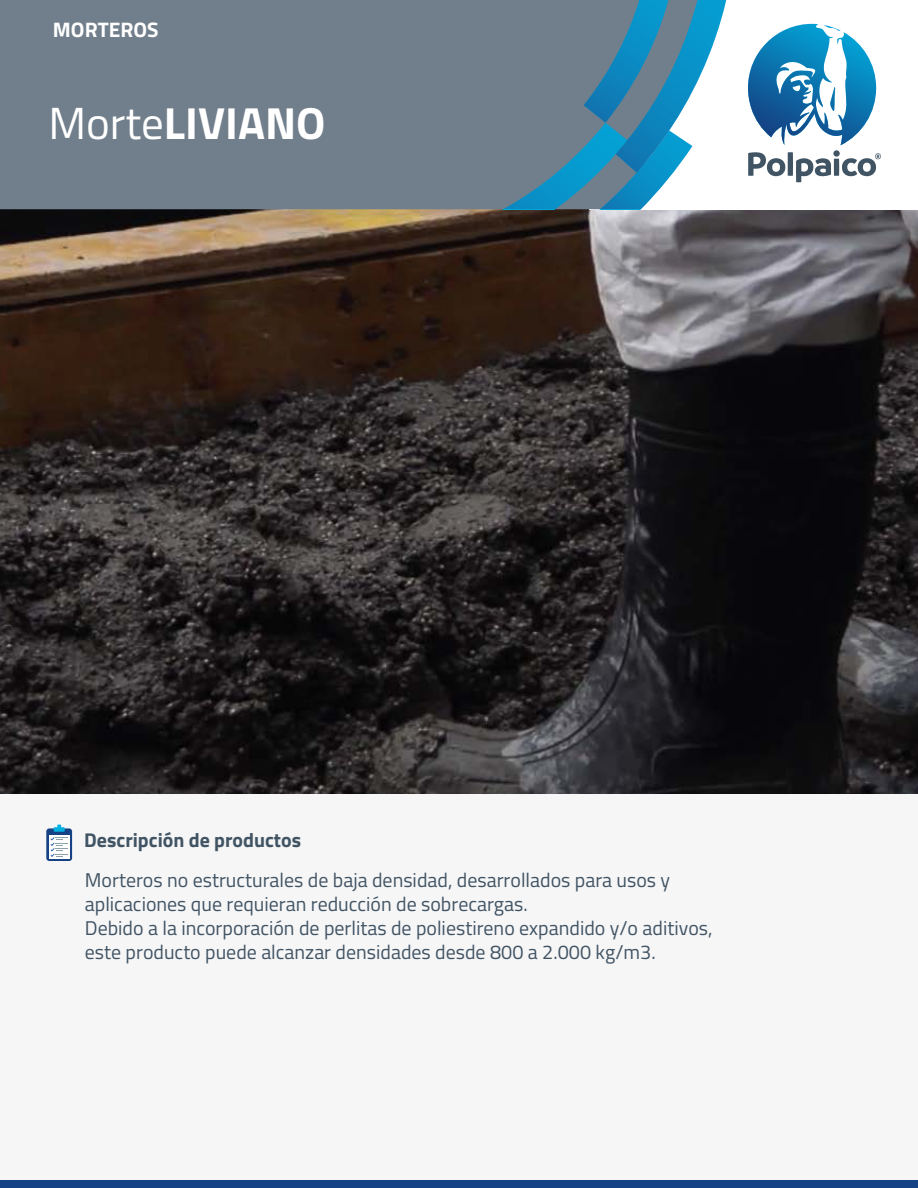
<style>
.page{position:relative;width:918px;height:1188px;background:#fff}
.page>*{position:absolute;margin:0;border:0;box-sizing:border-box;transform-origin:0 0}
.t1{font:700 45px "Titillium Web";color:#fff}
.t2{font:700 21px "Titillium Web";color:#fff}
.t3{font:19.95px/23.9px "Titillium Web";color:#415464}
.t4{font:700 19.95px "Titillium Web";color:#415464}
.s1{font-weight:400}
</style>
<div class="page">
<div style="left:0;top:792px;width:918px;height:394px;background:#f6f6f7"></div>
<img style="left:0;top:209px;width:918px;height:584px">
<svg style="left:748px;top:152px;width:83px;height:30px"></svg>
<div style="left:834px;top:159px;width:5px;height:17px;background:#415464"></div>
<svg style="left:833px;top:150px;width:7px;height:7px"></svg>
<svg style="left:842px;top:153px;width:39px;height:24px"></svg>
<svg style="left:748px;top:24px;width:128px;height:121px"></svg>
<div style="left:0;top:0;width:391px;height:209px;background:#717e8b"></div>
<div style="left:0;top:1180px;width:918px;height:8px;background:#154284"></div>
<svg style="left:391px;top:0;width:336px;height:209px;background:#6a8fa3"></svg>
<div style="left:46px;top:828px;width:26px;height:33px;background:#154284;border-radius:3px"></div>
<div style="left:49px;top:835px;width:20px;height:24px;background:#fff"></div>
<div style="left:54px;top:827px;width:11px;height:5px;background:#00b0e1"></div>
<svg style="left:51px;top:837px;width:17px;height:20px"></svg>
<p class="t2" style="left:53px;top:14px;width:107px">MORTEROS</p>
<h1 class="t1" style="left:48px;top:89px;width:279px"><span class="s1">Morte</span>LIVIANO</h1>
<p class="t4" style="left:84px;top:825px;width:218px">Descripción de productos</p>
<p class="t3" style="left:85px;top:867px;width:629px">Morteros no estructurales de baja densidad, desarrollados para usos y aplicaciones que requieran reducción de sobrecargas.<br>Debido a la incorporación de perlitas de poliestireno expandido y/o aditivos, este producto puede alcanzar densidades desde 800 a 2.000 kg/m3.</p>
</div>
